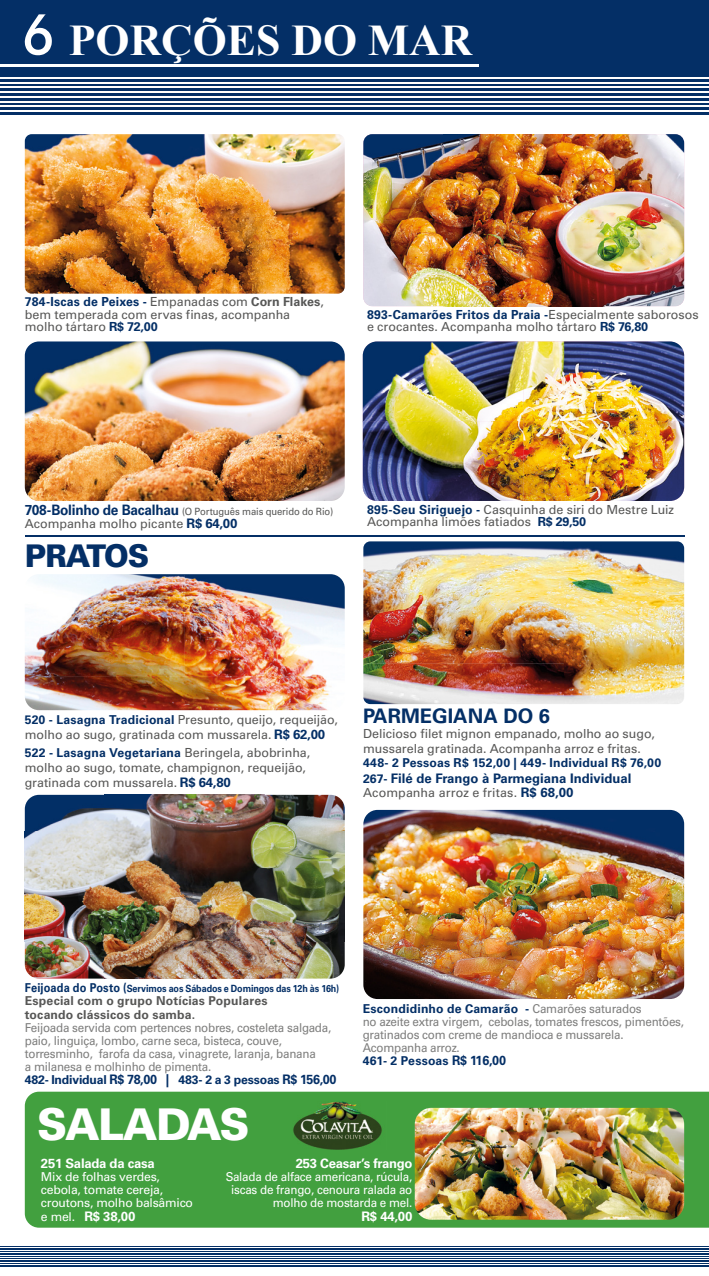
<style>
.page{position:relative;width:709px;height:1276px;background:#fff}
.page>*{position:absolute;margin:0;border:0;box-sizing:border-box;transform-origin:0 0}
.t1{font:700 43.75px "Times New Roman";color:#fff}
.t2{font:900 43.75px "Univers LT Std";letter-spacing:-.04em;color:#fff;scale:.95 1}
.t3{font:900 31.25px "Univers LT Std";letter-spacing:-.03em;color:#042f66;scale:.95 1}
.t4{font:700 20px "Univers LT Std";color:#042f66}
.t5{font:700 13.12px "Univers LT Std";letter-spacing:-.02em;color:#fff}
.t6{font:700 13.12px "Univers LT Std";color:#042f66}
.t7{font:12.5px/12.5px "Univers LT Std";letter-spacing:-.005em;color:#575756}
.t8{font:12.25px/13.1px "Univers LT Std";letter-spacing:-.02em;color:#7e7e7d;scale:.95 1}
.t9{font:700 12.25px "Univers LT Std";letter-spacing:.015em;color:#042f66}
.t10{font:12.25px/13.1px "Univers LT Std";letter-spacing:-.02em;color:#fff;text-align:right;scale:.95 1}
.t11{font:12.25px/13.1px "Univers LT Std";letter-spacing:-.02em;color:#fff}
.t12{font:700 12.25px/13.1px "Univers LT Std";letter-spacing:.015em;color:#575756}
.t13{font:700 10px "Univers LT Std";letter-spacing:-.01em;color:#042f66;scale:.9 1}
.t14{font:10px "Univers LT Std";letter-spacing:-.01em;color:#575756;scale:.95 1}
.s1{font-weight:700;color:#042f66}
.s2{font-weight:700}
.s3{font-weight:700;font-size:14.38px;color:#042f66}
.s4{font-weight:700;font-size:13.12px;color:#042f66}
.s5{font-weight:700;font-size:12.25px;color:#042f66}
.s6{font-weight:400;font-size:12.5px;color:#575756}
.s7{font-size:12.25px}
.s8{font-weight:400;font-size:12.25px}
</style>
<div class="page">
<div style="left:0;top:74px;width:709px;height:41px;background:#042f66"></div>
<hr style="left:0;top:77px;width:709px;height:2px;background:#fff">
<hr style="left:0;top:82px;width:709px;height:1px;background:#fff">
<hr style="left:0;top:86px;width:709px;height:2px;background:#fff">
<hr style="left:0;top:91px;width:709px;height:2px;background:#fff">
<hr style="left:0;top:96px;width:709px;height:2px;background:#fff">
<hr style="left:0;top:101px;width:709px;height:1px;background:#fff">
<hr style="left:0;top:105px;width:709px;height:2px;background:#fff">
<hr style="left:0;top:110px;width:709px;height:2px;background:#fff">
<div style="left:0;top:0;width:709px;height:74px;background:#042f66"></div>
<svg style="left:0;top:1246px;width:709px;height:20px;fill:#042f66"></svg>
<hr style="left:0;top:1247px;width:709px;height:1px;background:#fff">
<hr style="left:0;top:1249px;width:709px;height:1px;background:#fff">
<hr style="left:0;top:1252px;width:709px;height:1px;background:#fff">
<hr style="left:0;top:1254px;width:709px;height:1px;background:#fff">
<hr style="left:0;top:1257px;width:709px;height:1px;background:#fff">
<hr style="left:0;top:1259px;width:709px;height:1px;background:#fff">
<hr style="left:0;top:1261px;width:709px;height:1px;background:#fff">
<hr style="left:0;top:1264px;width:709px;height:1px;background:#fff">
<div style="left:25px;top:1091px;width:684px;height:136px;background:#42a03f"></div>
<img style="left:25px;top:574px;width:320px;height:136px">
<img style="left:363px;top:541px;width:321px;height:163px">
<img style="left:363px;top:810px;width:321px;height:189px">
<img style="left:25px;top:795px;width:320px;height:183px">
<img style="left:25px;top:134px;width:320px;height:160px">
<img style="left:363px;top:134px;width:321px;height:172px">
<img style="left:25px;top:341px;width:320px;height:160px">
<img style="left:363px;top:341px;width:321px;height:160px">
<img style="left:415px;top:1108px;width:269px;height:111px">
<hr style="left:0;top:65px;width:478px;height:2px;background:#fff">
<svg style="left:25px;top:14px;width:27px;height:41px"></svg>
<hr style="left:25px;top:535px;width:659px;height:1px;background:#042f66">
<img style="left:289px;top:1101px;width:97px;height:49px">
<h1 class="t1" style="left:69px;top:10px;width:405px">PORÇÕES DO MAR</h1>
<p class="t7" style="left:25px;top:296px;width:300px"><span class="s1">784-Iscas de Peixes -</span> Empanadas com <span class="s2">Corn Flakes</span>, bem temperada com ervas finas, acompanha molho tártaro <span class="s1">R$ 72,00</span></p>
<p class="t7" style="left:367px;top:308px;width:333px"><span class="s1">893-Camarões Fritos da Praia -</span>Especialmente saborosos e crocantes. Acompanha molho tártaro <span class="s1">R$ 76,80</span></p>
<p class="t14" style="left:25px;top:506px;width:326px"><span class="s3">708-Bolinho de Bacalhau</span> (O Português mais querido do Rio)</p>
<p class="t7" style="left:25px;top:517px;width:214px">Acompanha molho picante <span class="s4">R$ 64,00</span></p>
<h2 class="t3" style="left:25px;top:536px;width:133px">PRATOS</h2>
<p class="t7" style="left:367px;top:503px;width:308px"><span class="s1">895-Seu Siriguejo -</span> Casquinha de siri do Mestre Luiz<br>Acompanha limões fatiados <span class="s1">R$ 29,50</span></p>
<p class="t7" style="left:25px;top:712px;width:315px;line-height:15px"><span class="s5">520 - Lasagna Tradicional</span> Presunto, queijo, requeijão, molho ao sugo, gratinada com mussarela. <span class="s4">R$ 62,00</span></p>
<p class="t9" style="left:25px;top:745px;width:287px">522 - Lasagna Vegetariana <span class="s6">Beringela, abobrinha,</span></p>
<p class="t7" style="left:25px;top:760px;width:282px;line-height:15px">molho ao sugo, tomate, champignon, requeijão, gratinada com mussarela. <span class="s4">R$ 64,80</span></p>
<h3 class="t4" style="left:363px;top:704px;width:188px">PARMEGIANA DO 6</h3>
<p class="t7" style="left:363px;top:726px;width:293px;line-height:15px">Delicioso filet mignon empanado, molho ao sugo, mussarela gratinada. Acompanha arroz e fritas.</p>
<p class="t9" style="left:363px;top:755px;width:299px">448- 2 Pessoas R$ 152,00 | 449- Individual R$ 76,00</p>
<p class="t6" style="left:363px;top:771px;width:270px"><span class="s7">267-</span> Filé de Frango à Parmegiana Individual</p>
<p class="t7" style="left:363px;top:786px;width:212px">Acompanha arroz e fritas. <span class="s4">R$ 68,00</span></p>
<p class="t13" style="left:25px;top:983px;width:351px"><span class="s7">Feijoada do Posto (</span>Servimos aos Sábados e Domingos das 12h às 16h)</p>
<p class="t12" style="left:25px;top:994px;width:244px">Especial com o grupo Notícias Populares tocando clássicos do samba.</p>
<p class="t8" style="left:25px;top:1021px;width:330px">Feijoada servida com pertences nobres, costeleta salgada, paio, linguiça, lombo, carne seca, bisteca, couve, torresminho, farofa da casa, vinagrete, laranja, banana<br>a milanesa e molhinho de pimenta.<br><span class="s1">482- Individual</span> <span class="s4">R$ 78,00 |</span> <span class="s1">483- 2 a 3 pessoas</span> <span class="s4">R$ 156,00</span></p>
<h1 class="t2" style="left:37px;top:1097px;width:225px">SALADAS</h1>
<p class="t8" style="left:363px;top:1002px;width:340px"><span class="s1">Escondidinho de Camarão -</span> Camarões saturados<br>no azeite extra virgem, cebolas, tomates frescos, pimentões, gratinados com creme de mandioca e mussarela.<br>Acompanha arroz.<br><span class="s1">461- 2 Pessoas</span> <span class="s4">R$ 116,00</span></p>
<p class="t5" style="left:41px;top:1155px;width:115px">251 Salada da casa</p>
<p class="t11" style="left:41px;top:1170px;width:154px">Mix de folhas verdes, cebola, tomate cereja, croutons, molho balsâmico</p>
<p class="t5" style="left:41px;top:1208px;width:96px"><span class="s8">e mel.</span> R$ 38,00</p>
<p class="t5" style="left:296px;top:1155px;width:118px">253 Ceasar’s frango</p>
<p class="t10" style="left:226px;top:1170px;width:198px">Salada de alface americana, rúcula, iscas de frango, cenoura ralada ao molho de mostarda e mel.</p>
<p class="t5" style="left:361px;top:1208px;width:52px">R$ 44,00</p>
</div>
